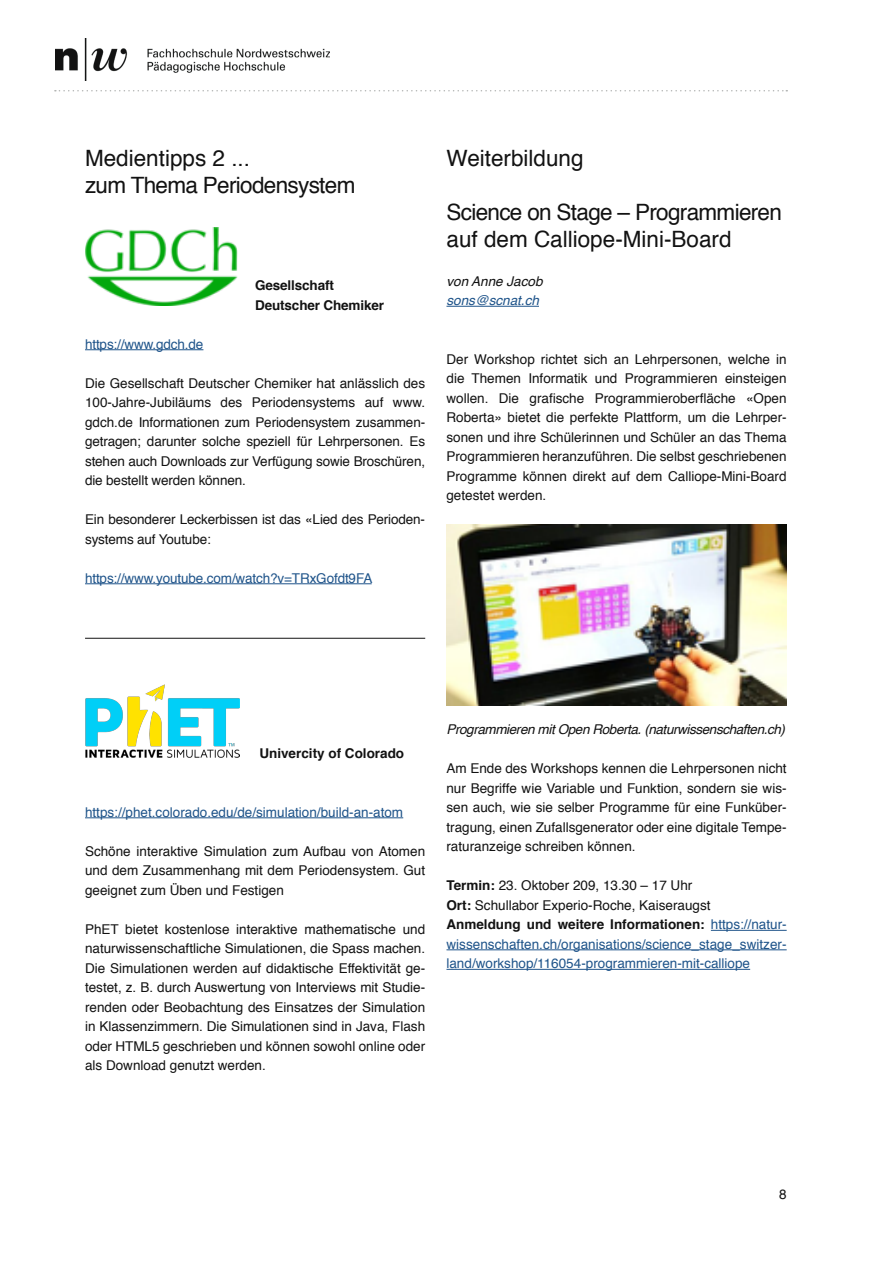
<style>
.page{position:relative;width:893px;height:1263px;background:#fff}
.page>*{position:absolute;margin:0;border:0;box-sizing:border-box;transform-origin:0 0}
.t1{font:22.5px/27px "Helvetica";letter-spacing:-.03em;color:#121212}
.t2{font:22.5px "Helvetica";color:#121212}
.t3{font:13.5px/19.5px "Helvetica";color:#121212;text-align:justify}
.t4{font:13.5px/19.5px "Helvetica";color:#1f548a}
.t5{font:italic 13.5px "Helvetica";letter-spacing:-.03em;color:#121212}
.t6{font:700 13.5px/19.5px "Helvetica";letter-spacing:-.01em;color:#121212}
.t7{font:italic 13.5px "Helvetica";color:#1f548a}
.t8{font:italic 13.5px "Helvetica";color:#121212}
.s1{font-weight:700;color:#121212}
.s2{color:#121212}
</style>
<div class="page">
<hr style="left:85px;top:349px;width:118px;height:1px;background:#1f548a">
<hr style="left:85px;top:583px;width:287px;height:1px;background:#1f548a">
<hr style="left:85px;top:817px;width:318px;height:1px;background:#1f548a">
<svg style="left:55px;top:90px;width:732px;height:1px"></svg>
<img style="left:55px;top:38px;width:275px;height:43px">
<hr style="left:85px;top:638px;width:340px;height:1px;background:#121212">
<img style="left:85px;top:227px;width:152px;height:78px">
<img style="left:85px;top:685px;width:155px;height:73px">
<hr style="left:446px;top:306px;width:93px;height:1px;background:#1f548a">
<hr style="left:711px;top:930px;width:76px;height:1px;background:#1f548a">
<hr style="left:446px;top:949px;width:341px;height:1px;background:#1f548a">
<hr style="left:446px;top:969px;width:304px;height:1px;background:#1f548a">
<img style="left:446px;top:525px;width:341px;height:181px">
<h1 class="t1" style="left:85px;top:145px;width:272px">Medientipps 2 ...<br>zum Thema Periodensystem</h1>
<p class="t6" style="left:255px;top:276px;width:130px">Gesellschaft<br>Deutscher Chemiker</p>
<p class="t4" style="left:85px;top:335px;width:120px">https://www.gdch.de</p>
<p class="t3" style="left:85px;top:374px;width:342px">Die Gesellschaft Deutscher Chemiker hat anlässlich des 100-Jahre-Jubiläums des Periodensystems auf www. gdch.de Informationen zum Periodensystem zusammen&shy;getragen; darunter solche speziell für Lehrpersonen. Es stehen auch Downloads zur Verfügung sowie Broschüren, die bestellt werden können.</p>
<p class="t3" style="left:85px;top:510px;width:342px">Ein besonderer Leckerbissen ist das «Lied des Perioden&shy;systems auf Youtube:</p>
<p class="t4" style="left:85px;top:569px;width:289px">https://www.youtube.com/watch?v=TRxGofdt9FA</p>
<h1 class="t2" style="left:446px;top:140px;width:139px">Weiterbildung</h1>
<h1 class="t1" style="left:446px;top:199px;width:337px">Science on Stage – Programmieren auf dem Calliope-Mini-Board</h1>
<p class="t8" style="left:446px;top:270px;width:98px">von Anne Jacob</p>
<p class="t7" style="left:446px;top:290px;width:94px">sons@scnat.ch</p>
<p class="t3" style="left:446px;top:350px;width:342px">Der Workshop richtet sich an Lehrpersonen, welche in die Themen Informatik und Programmieren einsteigen wollen. Die grafische Programmieroberfläche «Open Roberta» bietet die perfekte Plattform, um die Lehrper&shy;sonen und ihre Schülerinnen und Schüler an das Thema Programmieren heranzuführen. Die selbst geschriebenen Programme können direkt auf dem Calliope-Mini-Board getestet werden.</p>
<p class="t6" style="left:259px;top:744px;width:146px">Univercity of Colorado</p>
<p class="t4" style="left:85px;top:803px;width:320px">https://phet.colorado.edu/de/simulation/build-an-atom</p>
<p class="t3" style="left:85px;top:842px;width:342px">Schöne interaktive Simulation zum Aufbau von Atomen und dem Zusammenhang mit dem Periodensystem. Gut geeignet zum Üben und Festigen</p>
<p class="t3" style="left:85px;top:920px;width:342px">PhET bietet kostenlose interaktive mathematische und naturwissenschaftliche Simulationen, die Spass machen.<br>Die Simulationen werden auf didaktische Effektivität ge&shy;testet, z. B. durch Auswertung von Interviews mit Studie&shy;renden oder Beobachtung des Einsatzes der Simulation in Klassenzimmern. Die Simulationen sind in Java, Flash oder HTML5 geschrieben und können sowohl online oder als Download genutzt werden.</p>
<p class="t5" style="left:446px;top:719px;width:340px">Programmieren mit Open Roberta. (naturwissenschaften.ch)</p>
<p class="t3" style="left:446px;top:759px;width:342px">Am Ende des Workshops kennen die Lehrpersonen nicht nur Begriffe wie Variable und Funktion, sondern sie wis&shy;sen auch, wie sie selber Programme für eine Funküber&shy;tragung, einen Zufallsgenerator oder eine digitale Tempe&shy;raturanzeige schreiben können.</p>
<p class="t4" style="left:446px;top:876px;width:342px"><span class="s1">Termin:</span> <span class="s2">23. Oktober 209, 13.30 – 17 Uhr<br></span><span class="s1">Ort:</span> <span class="s2">Schullabor Experio-Roche, Kaiseraugst </span><span class="s1">Anmeldung und weitere Informationen:</span> https://natur&shy;wissenschaften.ch/organisations/science_stage_switzer&shy;land/workshop/116054-programmieren-mit-calliope</p>
<p class="t3" style="left:779px;top:1185px;width:9px">8</p>
</div>
